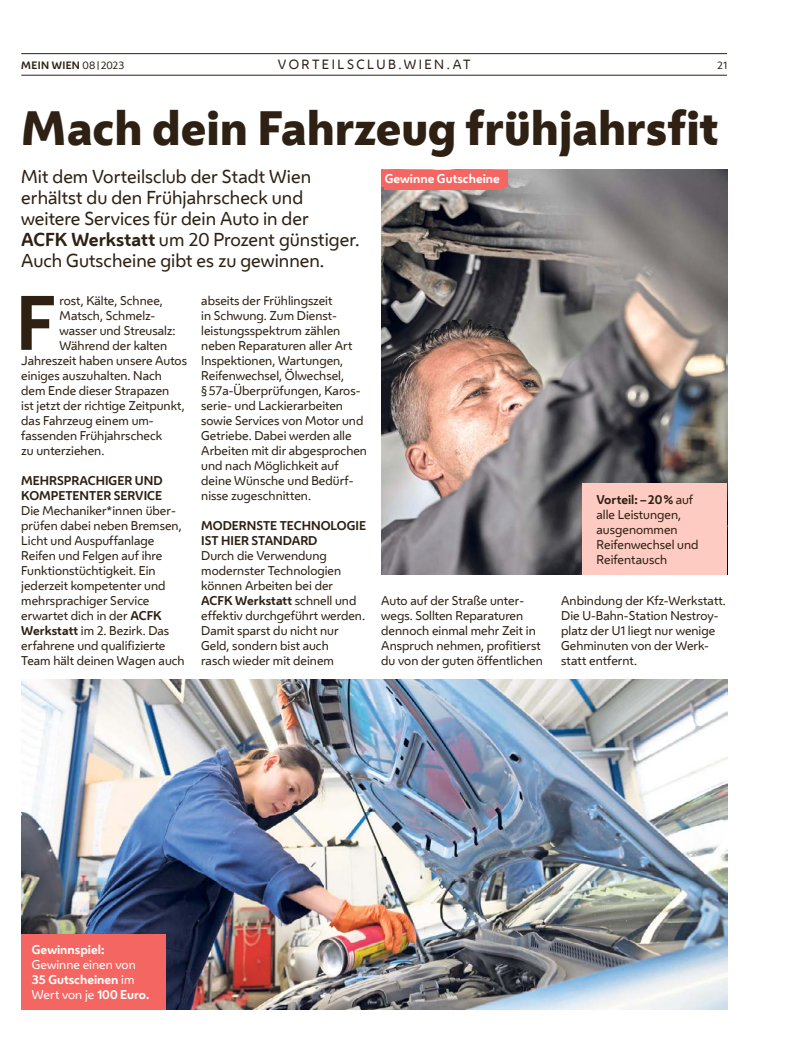
<style>
.page{position:relative;width:798px;height:1063px;background:#fff}
.page>*{position:absolute;margin:0;border:0;box-sizing:border-box;transform-origin:0 0}
.FT_FT_Initial4{font:700 71.88px "Wiener Melange";color:#2e2113}
.HL_Header_36pt{font:800 45px "Wiener Melange";color:#2e2113}
.HL_VS_14pt{font:17.5px/21px "Wiener Melange";color:#2e2113}
.t1{font:12.5px "Wiener Melange";color:#2e2113}
.FT_FT{font:11.88px/15px "Wiener Melange";color:#2e2113}
.FT_FT_Initial4-2{font:11.88px "Wiener Melange";color:#2e2113}
.Spalte_Infobox_VC_hinterlegt_GEWINN_Rot{font:700 11.88px/15px "Wiener Melange";color:#fff}
.FT_Zwischentitel{font:700 11.88px/15px "Wiener Melange";color:#2e2113}
.Spalte_Infobox_VC_hinterlegt{font:11.88px/15px "Wiener Melange";color:#2e2113}
.t2{font:700 10px "Wiener Melange";letter-spacing:.035em;color:#2e2113}
.t3{font:10px "Wiener Melange";color:#2e2113}
.s1{font-weight:400}
.s2{font-weight:400;font-size:7.5px}
.s3{font-weight:700}
</style>
<div class="page">
<hr style="left:21px;top:75px;width:705px;height:1px;background:#2e2113">
<hr style="left:21px;top:53px;width:705px;height:1px;background:#2e2113">
<img style="left:21px;top:680px;width:705px;height:330px">
<img style="left:381px;top:170px;width:345px;height:405px">
<div style="left:582px;top:484px;width:144px;height:91px;background:#fecbc3"></div>
<div style="left:381px;top:170px;width:126px;height:16px;background:#f46661"></div>
<div style="left:384px;top:170px;width:120px;height:19px;background:#f46661"></div>
<div style="left:21px;top:934px;width:145px;height:76px;background:#f46661"></div>
<p class="t2" style="left:21px;top:57px;width:104px">MEIN WIEN <span class="s1">08</span><span class="s2">|</span><span class="s1">2023</span></p>
<p class="t1" style="left:278px;top:55px;width:22px">Vorteilsclub</p>
<p class="t1" style="left:398px;top:55px;width:16px">.wien</p>
<p class="t1" style="left:446px;top:55px;width:16px">.at</p>
<p class="t3" style="left:716px;top:58px;width:11px">21</p>
<h1 class="HL_Header_36pt" style="left:21px;top:97px;width:698px">Mach dein Fahrzeug frühjahrsfit</h1>
<p class="HL_VS_14pt" style="left:21px;top:166px;width:339px">Mit dem Vorteilsclub der Stadt Wien erhältst du den Frühjahrscheck und weitere Services für dein Auto in der <span class="s3">ACFK Werkstatt</span> um 20 Prozent günstiger.<br>Auch Gutscheine gibt es zu gewinnen.</p>
<p class="FT_FT_Initial4" style="left:16px;top:263px;width:42px">F</p>
<p class="FT_FT_Initial4-2" style="left:59px;top:291px;width:105px">rost, Kälte, Schnee,</p>
<p class="FT_FT_Initial4-2" style="left:59px;top:306px;width:97px">Matsch, Schmelz-</p>
<p class="FT_FT_Initial4-2" style="left:59px;top:321px;width:117px">wasser und Streusalz:</p>
<p class="FT_FT_Initial4-2" style="left:59px;top:336px;width:109px">Während der kalten</p>
<p class="FT_FT_Initial4-2" style="left:21px;top:351px;width:167px">Jahreszeit haben unsere Autos</p>
<p class="FT_FT_Initial4-2" style="left:21px;top:366px;width:142px">einiges auszuhalten. Nach</p>
<p class="FT_FT_Initial4-2" style="left:21px;top:381px;width:149px">dem Ende dieser Strapazen</p>
<p class="FT_FT_Initial4-2" style="left:21px;top:396px;width:165px">ist jetzt der richtige Zeitpunkt,</p>
<p class="FT_FT_Initial4-2" style="left:21px;top:411px;width:134px">das Fahrzeug einem um-</p>
<p class="FT_FT_Initial4-2" style="left:21px;top:426px;width:142px">fassenden Frühjahrscheck</p>
<p class="FT_FT_Initial4-2" style="left:21px;top:441px;width:85px">zu unterziehen.</p>
<p class="FT_Zwischentitel" style="left:21px;top:472px;width:143px">MEHRSPRACHIGER UND<br>KOMPETENTER SERVICE</p>
<p class="FT_FT" style="left:21px;top:502px;width:165px">Die Mechaniker*innen über&shy;prüfen dabei neben Bremsen,<br>Licht und Auspuffanlage<br>Reifen und Felgen auf ihre<br>Funktionstüchtigkeit. Ein jederzeit kompetenter und mehrsprachiger Service erwartet dich in der <span class="s3">ACFK<br>Werkstatt</span> im 2. Bezirk. Das erfahrene und qualifizierte<br>Team hält deinen Wagen auch</p>
<p class="FT_FT" style="left:201px;top:292px;width:167px">abseits der Frühlingszeit<br>in Schwung. Zum Dienst&shy;leistungsspektrum zählen neben Reparaturen aller Art<br>Inspektionen, Wartungen,<br>Reifenwechsel, Ölwechsel, §57a-Überprüfungen, Karos&shy;serie- und Lackierarbeiten sowie Services von Motor und<br>Getriebe. Dabei werden alle<br>Arbeiten mit dir abgesprochen und nach Möglichkeit auf deine Wünsche und Bedürf&shy;nisse zugeschnitten.</p>
<p class="FT_Zwischentitel" style="left:201px;top:517px;width:166px">MODERNSTE TECHNOLOGIE<br>IST HIER STANDARD</p>
<p class="FT_FT" style="left:201px;top:547px;width:165px">Durch die Verwendung modernster Technologien können Arbeiten bei der<br><span class="s3">ACFK Werkstatt</span> schnell und effektiv durchgeführt werden.<br>Damit sparst du nicht nur<br>Geld, sondern bist auch<br>rasch wieder mit deinem</p>
<p class="Spalte_Infobox_VC_hinterlegt_GEWINN_Rot" style="left:384px;top:170px;width:116px">Gewinne Gutscheine</p>
<p class="FT_FT" style="left:381px;top:592px;width:163px">Auto auf der Straße unter&shy;wegs. Sollten Reparaturen dennoch einmal mehr Zeit in<br>Anspruch nehmen, profitierst du von der guten öffentlichen</p>
<p class="Spalte_Infobox_VC_hinterlegt" style="left:596px;top:491px;width:103px"><span class="s3">Vorteil: –20%</span> auf alle Leistungen, ausgenommen<br>Reifenwechsel und<br>Reifentausch</p>
<p class="FT_FT" style="left:561px;top:592px;width:166px">Anbindung der Kfz-Werkstatt.<br>Die U-Bahn-Station Nestroy&shy;platz der U1 liegt nur wenige<br>Gehminuten von der Werk&shy;statt entfernt.</p>
<p class="Spalte_Infobox_VC_hinterlegt_GEWINN_Rot" style="left:32px;top:942px;width:119px">Gewinnspiel:<br><span class="s1">Gewinne einen von<br></span>35 Gutscheinen <span class="s1">im<br>Wert von je</span> 100 Euro.</p>
</div>
